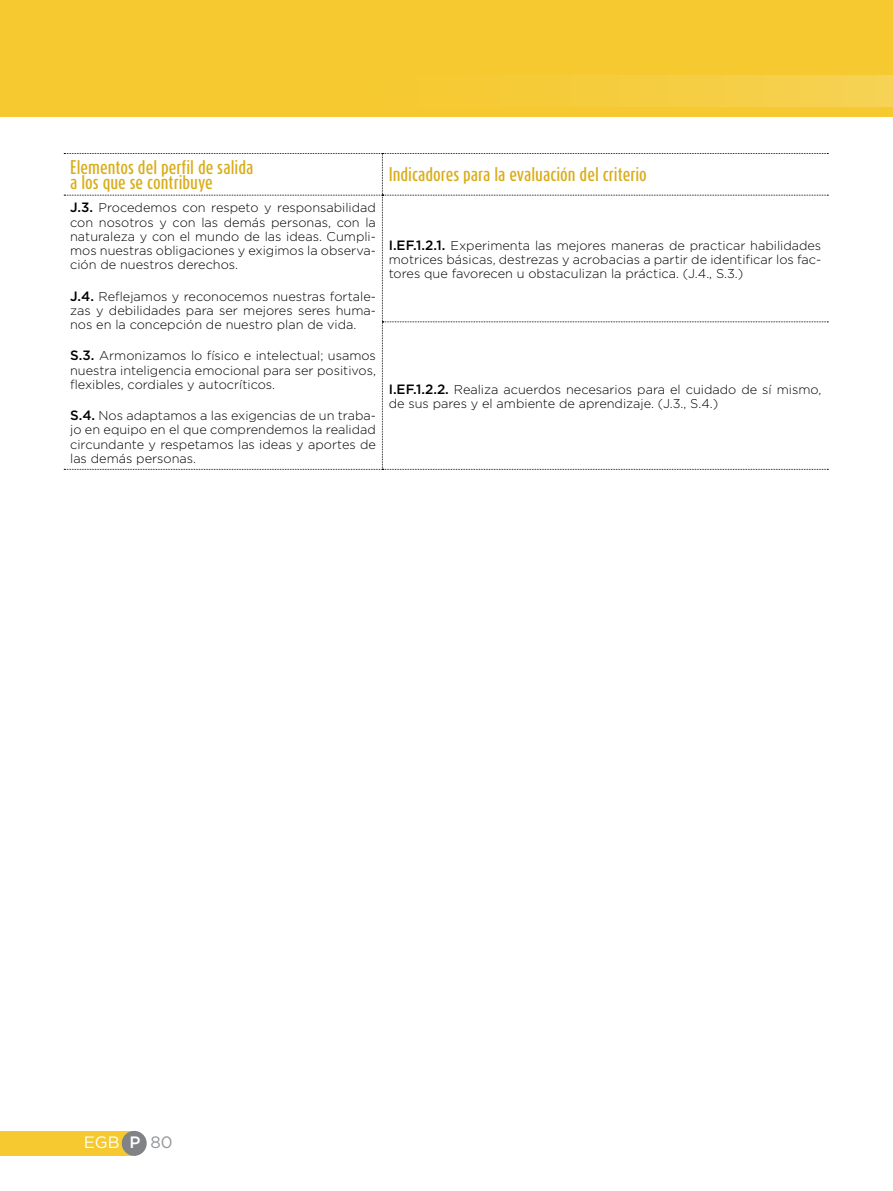
<style>
.page{position:relative;width:893px;height:1191px;background:#fff}
.page>*{position:absolute;margin:0;border:0;box-sizing:border-box;transform-origin:0 0}
.t1{font:500 16.5px/15px "Dax Compact";color:#d9ad1a}
.t2{font:16.5px "Gotham";color:#fff}
.t3{font:300 12.75px/14.2px "Gotham";color:#000;text-align:justify}
.s1{font-weight:500;font-size:13.5px}
.s2{font-weight:500}
.s3{color:#939598}
</style>
<div class="page">
<div style="left:0;top:0;width:893px;height:117px;background:#f5c92f"></div>
<div style="left:43px;top:75px;width:850px;height:32px;background:linear-gradient(to right,#f5c726,#f6d04d)"></div>
<div style="left:0;top:1130px;width:135px;height:25px;background:#f5c92f"></div>
<div style="left:122px;top:1130px;width:25px;height:25px;background:#808285;border-radius:50%"></div>
<svg style="left:64px;top:153px;width:764px;height:317px"></svg>
<p class="t1" style="left:70px;top:159px;width:185px">Elementos del perfil de salida a los que se contribuye</p>
<p class="t1" style="left:389px;top:167px;width:260px">Indicadores para la evaluación del criterio</p>
<p class="t3" style="left:70px;top:200px;width:307px"><span class="s1">J.3.</span> Procedemos con respeto y responsabilidad con nosotros y con las demás personas, con la naturaleza y con el mundo de las ideas. Cumpli&shy;mos nuestras obligaciones y exigimos la observa&shy;ción de nuestros derechos.</p>
<p class="t3" style="left:70px;top:289px;width:307px"><span class="s1">J.4.</span> Reflejamos y reconocemos nuestras fortale&shy;zas y debilidades para ser mejores seres huma&shy;nos en la concepción de nuestro plan de vida.</p>
<p class="t3" style="left:70px;top:348px;width:307px"><span class="s1">S.3.</span> Armonizamos lo físico e intelectual; usamos nuestra inteligencia emocional para ser positivos, flexibles, cordiales y autocríticos.</p>
<p class="t3" style="left:70px;top:408px;width:307px"><span class="s1">S.4.</span> Nos adaptamos a las exigencias de un traba&shy;jo en equipo en el que comprendemos la realidad circundante y respetamos las ideas y aportes de las demás personas.</p>
<p class="t3" style="left:389px;top:238px;width:434px"><span class="s1">I.EF.1.2.1.</span> Experimenta las mejores maneras de practicar habilidades motrices básicas, destrezas y acrobacias a partir de identificar los fac&shy;tores que favorecen u obstaculizan la práctica. (J.4., S.3.)</p>
<p class="t3" style="left:389px;top:382px;width:434px"><span class="s1">I.EF.1.2.2.</span> Realiza acuerdos necesarios para el cuidado de sí mismo, de sus pares y el ambiente de aprendizaje. (J.3., S.4.)</p>
<p class="t2" style="left:84px;top:1131px;width:90px">EGB <span class="s2">P</span> <span class="s3">80</span></p>
</div>
